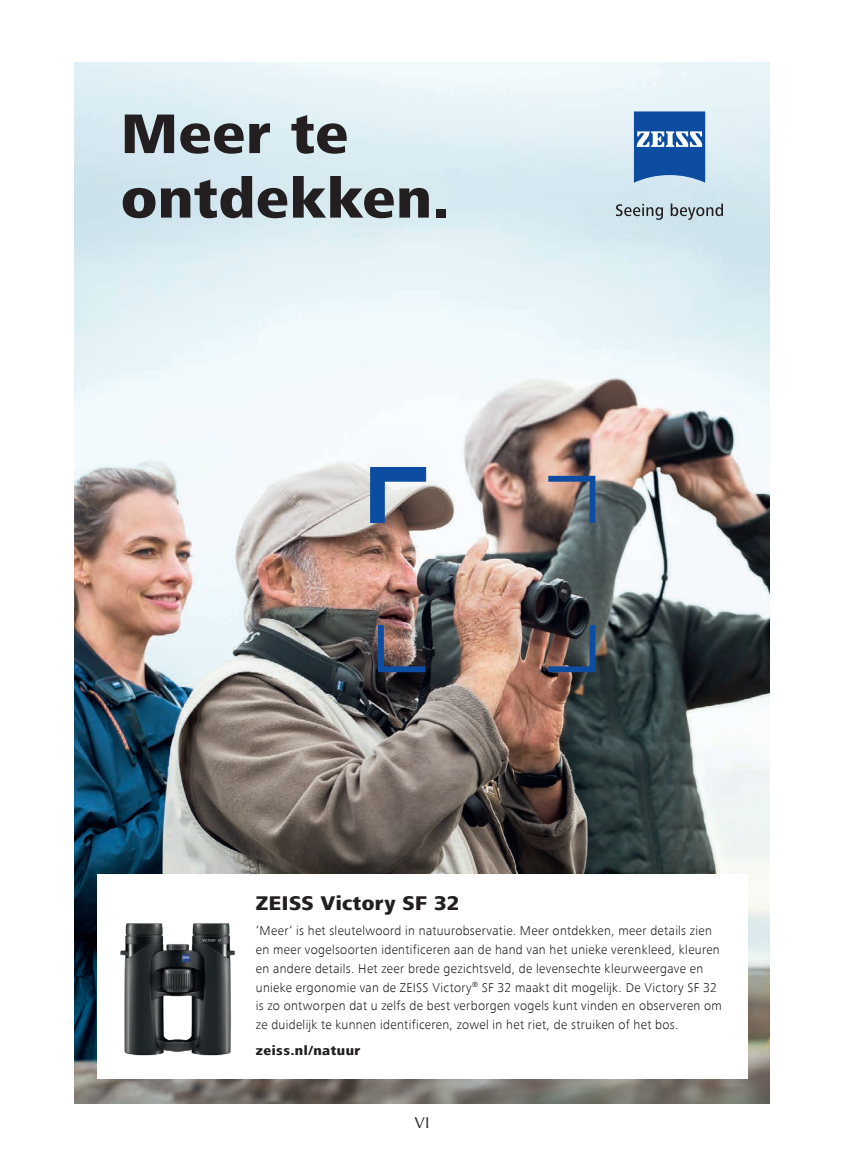
<style>
.page{position:relative;width:844px;height:1166px;background:#fff}
.page>*{position:absolute;margin:0;border:0;box-sizing:border-box;transform-origin:0 0}
.t1{font:800 57.75px/64.6px "ZEISS Frutiger Next W1 G";letter-spacing:.015em;color:#231f20}
.t2{font:800 20.3px "ZEISS Frutiger Next W1 G";letter-spacing:.02em;color:#231f20}
.t3{font:15.75px "Optima";color:#231f20}
.t4{font:800 13.65px "ZEISS Frutiger Next W1 G";letter-spacing:.035em;color:#231f20}
.t5{font:300 13.12px/18.7px "ZEISS Frutiger Next W1 G";letter-spacing:.025em;color:#231f20}
</style>
<div class="page">
<img style="left:74px;top:62px;width:695px;height:1042px">
<div style="left:308px;top:405px;width:349px;height:329px;background:#231f20;opacity:.1"></div>
<svg style="left:370px;top:467px;width:56px;height:56px;background:#5b7296"></svg>
<svg style="left:378px;top:625px;width:47px;height:47px;background:#666270"></svg>
<svg style="left:548px;top:476px;width:47px;height:47px;background:#71707b"></svg>
<svg style="left:548px;top:625px;width:47px;height:47px;background:#424858"></svg>
<svg style="left:633px;top:111px;width:72px;height:72px;background:#3c70b3"></svg>
<svg style="left:615px;top:204px;width:47px;height:16px"></svg>
<svg style="left:670px;top:204px;width:52px;height:16px"></svg>
<div style="left:97px;top:874px;width:650px;height:205px;background:#fff"></div>
<img style="left:120px;top:923px;width:116px;height:133px">
<p class="t1" style="left:121px;top:103px;width:330px">Meer te ontdekken.</p>
<p class="t2" style="left:256px;top:891px;width:205px">ZEISS Victory SF 32</p>
<p class="t5" style="left:256px;top:922px;width:467px">‘Meer‘ is het sleutelwoord in natuurobservatie. Meer ontdekken, meer details zien en meer vogelsoorten identificeren aan de hand van het unieke verenkleed, kleuren en andere details. Het zeer brede gezichtsveld, de levensechte kleurweergave en unieke ergonomie van de ZEISS Victory<sup>®</sup> SF 32 maakt dit mogelijk. De Victory SF 32 is zo ontworpen dat u zelfs de best verborgen vogels kunt vinden en observeren om ze duidelijk te kunnen identificeren, zowel in het riet, de struiken of het bos.</p>
<p class="t4" style="left:256px;top:1042px;width:106px">zeiss.nl/natuur</p>
<p class="t3" style="left:414px;top:1114px;width:16px">VI</p>
</div>
